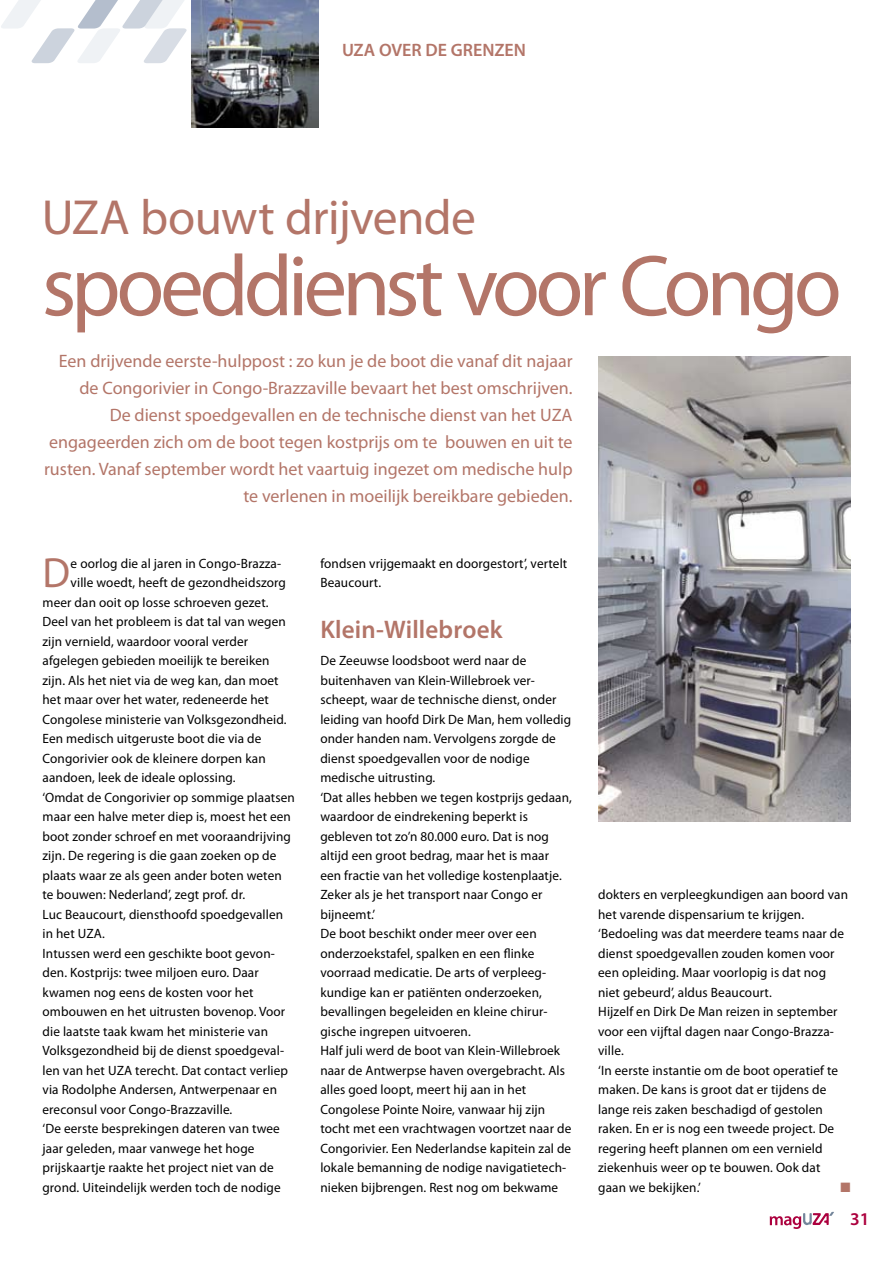
<style>
.page{position:relative;width:893px;height:1263px;background:#fff}
.page>*{position:absolute;margin:0;border:0;box-sizing:border-box;transform-origin:0 0}
.t1{font:87px "Myriad Pro";letter-spacing:-.055em;color:#b37568}
.t2{font:49.5px "Myriad Pro";letter-spacing:-.01em;color:#b37568}
.t3{font:42.45px "Myriad Pro";color:#b37568}
.t4{font:600 25.5px "Myriad Pro";letter-spacing:.005em;color:#b37568}
.t5{font:18px/27px "Myriad Pro";color:#b37568;text-align:right}
.t6{font:600 18px "Myriad Pro";color:#b37568}
.t7{font:600 18px "Myriad Pro";color:#ac003e}
.t8{font:13.5px/19.5px "Myriad Pro";letter-spacing:.01em;color:#000}
.t9{font:13.5px "Zapf Dingbats";color:#b37568}
</style>
<div class="page">
<svg style="left:1px;top:0;width:186px;height:63px"></svg>
<img style="left:191px;top:0;width:128px;height:128px">
<svg style="left:770px;top:1212px;width:64px;height:17px"></svg>
<img style="left:598px;top:356px;width:252px;height:465px">
<h3 class="t6" style="left:342px;top:39px;width:185px">UZA OVER DE GRENZEN</h3>
<h2 class="t2" style="left:42px;top:187px;width:436px">UZA bouwt drijvende</h2>
<h1 class="t1" style="left:42px;top:232px;width:801px">spoeddienst voor Congo</h1>
<p class="t5" style="left:44px;top:347px;width:530px">Een drijvende eerste-hulppost : zo kun je de boot die vanaf dit najaar de Congorivier in Congo-Brazzaville bevaart het best omschrijven.<br>De dienst spoedgevallen en de technische dienst van het UZA engageerden zich om de boot tegen kostprijs om te bouwen en uit te rusten. Vanaf september wordt het vaartuig ingezet om medische hulp te verlenen in moeilijk bereikbare gebieden.</p>
<h3 class="t3" style="left:43px;top:547px;width:29px">D</h3>
<p class="t8" style="left:71px;top:553px;width:212px">e oorlog die al jaren in Congo-Brazza-</p>
<p class="t8" style="left:71px;top:573px;width:217px">ville woedt, heeft de gezondheidszorg</p>
<p class="t8" style="left:43px;top:592px;width:228px">meer dan ooit op losse schroeven gezet.</p>
<p class="t8" style="left:43px;top:612px;width:245px">Deel van het probleem is dat tal van wegen</p>
<p class="t8" style="left:43px;top:631px;width:207px">zijn vernield, waardoor vooral verder</p>
<p class="t8" style="left:43px;top:651px;width:229px">afgelegen gebieden moeilijk te bereiken</p>
<p class="t8" style="left:43px;top:670px;width:238px">zijn. Als het niet via de weg kan, dan moet</p>
<p class="t8" style="left:43px;top:690px;width:228px">het maar over het water, redeneerde het</p>
<p class="t8" style="left:43px;top:709px;width:246px">Congolese ministerie van Volksgezondheid.</p>
<p class="t8" style="left:43px;top:729px;width:220px">Een medisch uitgeruste boot die via de</p>
<p class="t8" style="left:43px;top:748px;width:225px">Congorivier ook de kleinere dorpen kan</p>
<p class="t8" style="left:43px;top:768px;width:195px">aandoen, leek de ideale oplossing.</p>
<p class="t8" style="left:43px;top:787px;width:254px">‘Omdat de Congorivier op sommige plaatsen</p>
<p class="t8" style="left:43px;top:807px;width:250px">maar een halve meter diep is, moest het een</p>
<p class="t8" style="left:43px;top:826px;width:250px">boot zonder schroef en met vooraandrijving</p>
<p class="t8" style="left:43px;top:846px;width:235px">zijn. De regering is die gaan zoeken op de</p>
<p class="t8" style="left:43px;top:865px;width:241px">plaats waar ze als geen ander boten weten</p>
<p class="t8" style="left:43px;top:885px;width:204px">te bouwen: Nederland’, zegt prof. dr.</p>
<p class="t8" style="left:43px;top:904px;width:242px">Luc Beaucourt, diensthoofd spoedgevallen</p>
<p class="t8" style="left:43px;top:924px;width:64px">in het UZA.</p>
<p class="t8" style="left:43px;top:943px;width:234px">Intussen werd een geschikte boot gevon-</p>
<p class="t8" style="left:43px;top:963px;width:218px">den. Kostprijs: twee miljoen euro. Daar</p>
<p class="t8" style="left:43px;top:982px;width:212px">kwamen nog eens de kosten voor het</p>
<p class="t8" style="left:43px;top:1002px;width:244px">ombouwen en het uitrusten bovenop. Voor</p>
<p class="t8" style="left:43px;top:1021px;width:227px">die laatste taak kwam het ministerie van</p>
<p class="t8" style="left:43px;top:1041px;width:243px">Volksgezondheid bij de dienst spoedgeval-</p>
<p class="t8" style="left:43px;top:1060px;width:247px">len van het UZA terecht. Dat contact verliep</p>
<p class="t8" style="left:43px;top:1080px;width:236px">via Rodolphe Andersen, Antwerpenaar en</p>
<p class="t8" style="left:43px;top:1099px;width:191px">ereconsul voor Congo-Brazzaville.</p>
<p class="t8" style="left:43px;top:1119px;width:239px">‘De eerste besprekingen dateren van twee</p>
<p class="t8" style="left:43px;top:1138px;width:213px">jaar geleden, maar vanwege het hoge</p>
<p class="t8" style="left:43px;top:1158px;width:233px">prijskaartje raakte het project niet van de</p>
<p class="t8" style="left:43px;top:1177px;width:240px">grond. Uiteindelijk werden toch de nodige</p>
<p class="t8" style="left:320px;top:553px;width:249px">fondsen vrijgemaakt en doorgestort’, vertelt<br>Beaucourt.</p>
<h3 class="t4" style="left:320px;top:613px;width:184px">KLEIN-WILLEBROEK</h3>
<p class="t8" style="left:320px;top:651px;width:253px">De Zeeuwse loodsboot werd naar de buitenhaven van Klein-Willebroek ver&shy;scheept, waar de technische dienst, onder leiding van hoofd Dirk De Man, hem volledig onder handen nam. Vervolgens zorgde de dienst spoedgevallen voor de nodige medische uitrusting.<br>‘Dat alles hebben we tegen kostprijs gedaan, waardoor de eindrekening beperkt is gebleven tot zo’n 80.000 euro. Dat is nog altijd een groot bedrag, maar het is maar een fractie van het volledige kostenplaatje.<br>Zeker als je het transport naar Congo er bijneemt.’<br>De boot beschikt onder meer over een onderzoekstafel, spalken en een flinke voorraad medicatie. De arts of verpleeg&shy;kundige kan er patiënten onderzoeken, bevallingen begeleiden en kleine chirur&shy;gische ingrepen uitvoeren.<br>Half juli werd de boot van Klein-Willebroek naar de Antwerpse haven overgebracht. Als alles goed loopt, meert hij aan in het Congolese Pointe Noire, vanwaar hij zijn tocht met een vrachtwagen voortzet naar de Congorivier. Een Nederlandse kapitein zal de lokale bemanning de nodige navigatietech&shy;nieken bijbrengen. Rest nog om bekwame</p>
<p class="t8" style="left:598px;top:885px;width:251px">dokters en verpleegkundigen aan boord van het varende dispensarium te krijgen. ‘Bedoeling was dat meerdere teams naar de dienst spoedgevallen zouden komen voor een opleiding. Maar voorlopig is dat nog niet gebeurd’, aldus Beaucourt.<br>Hijzelf en Dirk De Man reizen in september voor een vijftal dagen naar Congo-Brazza&shy;ville.<br>‘In eerste instantie om de boot operatief te maken. De kans is groot dat er tijdens de lange reis zaken beschadigd of gestolen raken. En er is nog een tweede project. De regering heeft plannen om een vernield ziekenhuis weer op te bouwen. Ook dat gaan we bekijken.’</p>
<p class="t9" style="left:840px;top:1180px;width:12px">■</p>
<h3 class="t7" style="left:850px;top:1207px;width:21px">31</h3>
</div>
